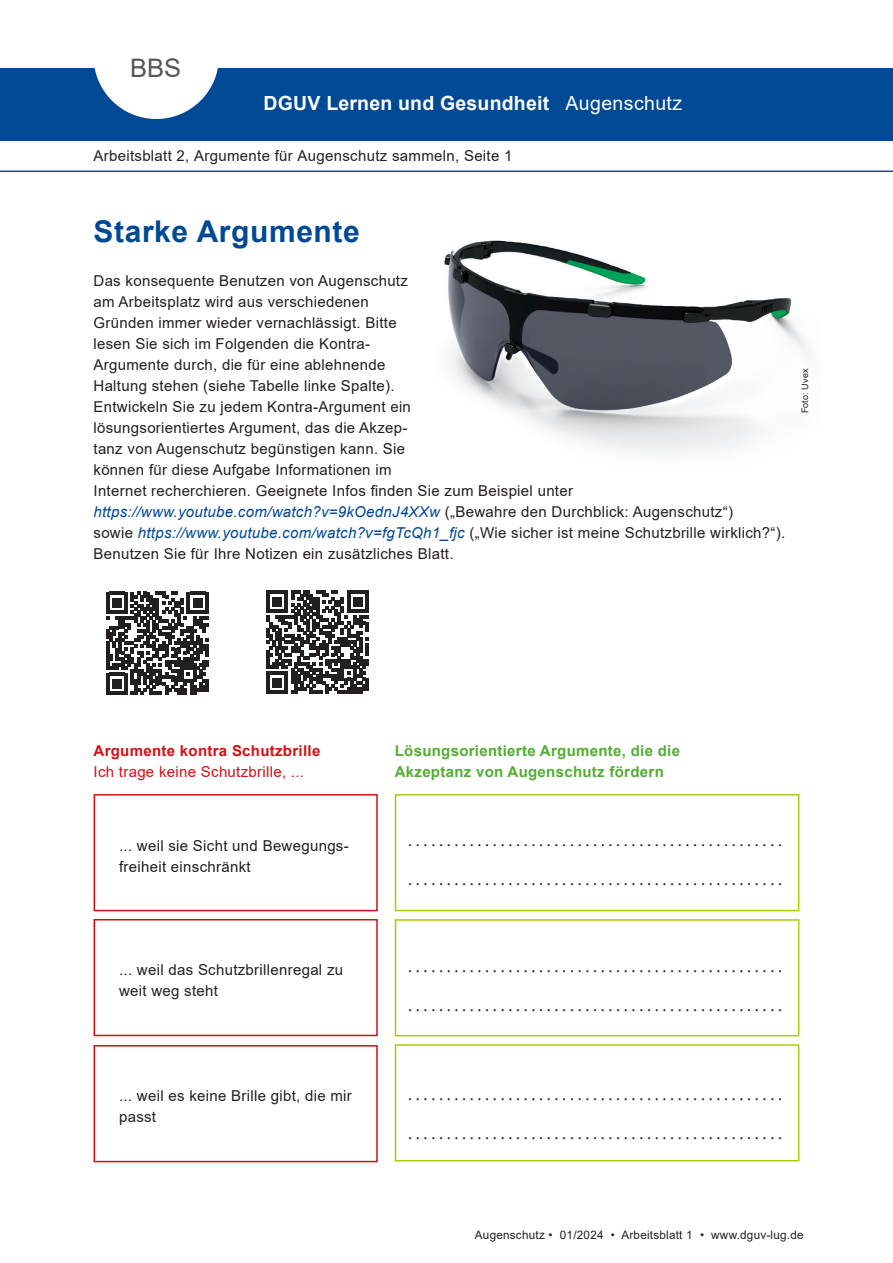
<style>
.page{position:relative;width:893px;height:1263px;background:#fff}
.page>*{position:absolute;margin:0;border:0;box-sizing:border-box;transform-origin:0 0}
.Ueberschrift{font:700 30px "Arial";letter-spacing:.02em;color:#004994}
.head{font:25.5px "Arial";color:#555}
.t1{font:700 19.5px "Arial";letter-spacing:.01em;color:#fff}
.name{font:19.5px "Arial";letter-spacing:.02em;color:#fff}
.t2{font:18px "Minion Pro";color:#231f20}
.Fliesstext{font:15px/21px "Arial";letter-spacing:.02em;color:#231f20}
.Fliesstext-2{font:italic 15px "Arial";letter-spacing:.02em;color:#004994}
.Fliesstext-3{font:700 15px/21px "Arial";letter-spacing:.02em;color:#51ae31}
.Fliesstext-4{font:15px/21px "Arial";letter-spacing:.02em;color:#d40f14}
.fusszeile{font:11.7px "Arial";letter-spacing:.02em;color:#231f20}
.Fotonachweis{font:9px "Arial";letter-spacing:.015em;color:#231f20}
.s1{font-style:normal;color:#231f20}
.s2{font-style:italic;color:#004994}
.s3{font-weight:700}
</style>
<div class="page">
<div style="left:0;top:68px;width:893px;height:72px;background:#004994"></div>
<svg style="left:94px;top:68px;width:124px;height:51px"></svg>
<hr style="left:0;top:171px;width:893px;height:1px;background:#01519b">
<svg style="left:266px;top:591px;width:103px;height:102px"></svg>
<img style="left:444px;top:240px;width:365px;height:214px">
<div style="left:94px;top:794px;width:284px;height:117px;border:2px solid #d40f14"></div>
<div style="left:395px;top:794px;width:404px;height:117px;border:2px solid #afca06"></div>
<div style="left:94px;top:919px;width:284px;height:117px;border:2px solid #d40f14"></div>
<div style="left:395px;top:919px;width:404px;height:117px;border:2px solid #afca06"></div>
<div style="left:94px;top:1045px;width:284px;height:117px;border:2px solid #d40f14"></div>
<div style="left:395px;top:1044px;width:404px;height:117px;border:2px solid #afca06"></div>
<svg style="left:106px;top:592px;width:103px;height:102px"></svg>
<p class="head" style="left:130px;top:50px;width:53px">BBS</p>
<p class="t1" style="left:264px;top:89px;width:287px">DGUV Lernen und Gesundheit</p>
<p class="Fliesstext" style="left:94px;top:145px;width:420px">Arbeitsblatt 2, Argumente für Augenschutz sammeln, Seite 1</p>
<p class="name" style="left:566px;top:90px;width:118px">Augenschutz</p>
<p class="Ueberschrift" style="left:94px;top:210px;width:268px">Starke Argumente</p>
<p class="Fliesstext" style="left:94px;top:270px;width:481px">Das konsequente Benutzen von Augenschutz<br>am Arbeitsplatz wird aus verschiedenen<br>Gründen immer wieder vernachlässigt. Bitte<br>lesen Sie sich im Folgenden die Kontra-<br>Argumente durch, die für eine ablehnende<br>Haltung stehen (siehe Tabelle linke Spalte).<br>Entwickeln Sie zu jedem Kontra-Argument ein<br>lösungsorientiertes Argument, das die Akzep-<br>tanz von Augenschutz begünstigen kann. Sie<br>können für diese Aufgabe Informationen im<br>Internet recherchieren. Geeignete Infos finden Sie zum Beispiel unter</p>
<p class="Fliesstext-2" style="left:94px;top:502px;width:641px">https://www.youtube.com/watch?v=9kOednJ4XXw <span class="s1">(„Bewahre den Durchblick: Augenschutz“)</span></p>
<p class="Fliesstext" style="left:94px;top:522px;width:693px">sowie <span class="s2">https://www.youtube.com/watch?v=fgTcQh1_fjc</span> („Wie sicher ist meine Schutzbrille wirklich?“).</p>
<p class="Fliesstext" style="left:94px;top:543px;width:361px">Benutzen Sie für Ihre Notizen ein zusätzliches Blatt.</p>
<p class="Fotonachweis" style="left:799px;top:413px;width:46px;rotate:-90deg">Foto: Uvex</p>
<p class="Fliesstext-4" style="left:94px;top:740px;width:228px"><span class="s3">Argumente kontra Schutzbrille<br></span>Ich trage keine Schutzbrille, ...</p>
<p class="Fliesstext" style="left:119px;top:835px;width:231px">... weil sie Sicht und Bewegungs&shy;freiheit einschränkt</p>
<p class="Fliesstext" style="left:119px;top:959px;width:226px">... weil das Schutzbrillenregal zu weit weg steht</p>
<p class="Fliesstext" style="left:119px;top:1085px;width:234px">... weil es keine Brille gibt, die mir passt</p>
<p class="Fliesstext-3" style="left:395px;top:741px;width:287px">Lösungsorientierte Argumente, die die<br>Akzeptanz von Augenschutz fördern</p>
<p class="t2" style="left:408px;top:829px;width:375px">.................................................</p>
<p class="t2" style="left:408px;top:868px;width:375px">.................................................</p>
<p class="t2" style="left:408px;top:955px;width:375px">.................................................</p>
<p class="t2" style="left:408px;top:994px;width:375px">.................................................</p>
<p class="t2" style="left:408px;top:1082px;width:375px">.................................................</p>
<p class="t2" style="left:408px;top:1121px;width:375px">.................................................</p>
<p class="fusszeile" style="left:475px;top:1227px;width:330px">Augenschutz • 01/2024 • Arbeitsblatt 1 • www.dguv-lug.de</p>
</div>
